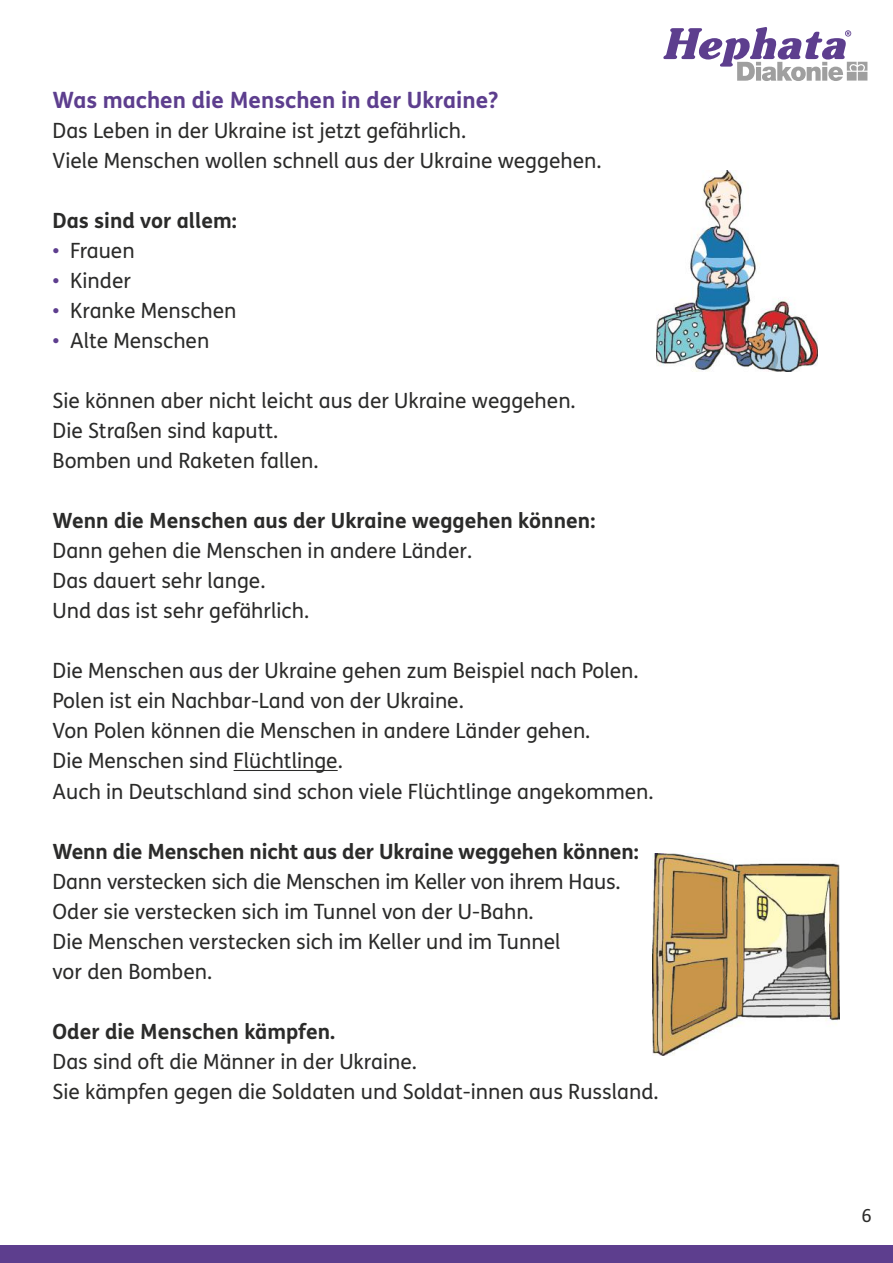
<style>
.page{position:relative;width:893px;height:1263px;background:#fff}
.page>*{position:absolute;margin:0;border:0;box-sizing:border-box;transform-origin:0 0}
.t1{font:700 22.5px "FS Me Pro";color:#5d3e8e}
.t2{font:21px/30px "FS Me Pro";color:#2b2b2a}
.t3{font:700 21px "FS Me Pro";color:#2b2b2a}
.t4{font:18px "FS Me Pro";color:#2b2b2a}
.s1{color:#5d3e8e}
</style>
<div class="page">
<div style="left:0;top:1244px;width:893px;height:19px;background:#5d3e8e"></div>
<svg style="left:663px;top:27px;width:204px;height:54px"></svg>
<hr style="left:234px;top:770px;width:104px;height:1px;background:#2b2b2a">
<img style="left:653px;top:854px;width:187px;height:201px">
<img style="left:656px;top:170px;width:161px;height:201px">
<p class="t1" style="left:53px;top:83px;width:447px">Was machen die Menschen in der Ukraine?</p>
<p class="t2" style="left:53px;top:116px;width:550px">Das Leben in der Ukraine ist jetzt gefährlich.<br>Viele Menschen wollen schnell aus der Ukraine weggehen.</p>
<p class="t3" style="left:53px;top:205px;width:186px">Das sind vor allem:</p>
<p class="t2" style="left:53px;top:236px;width:84px"><span class="s1">•</span> Frauen</p>
<p class="t2" style="left:53px;top:266px;width:80px"><span class="s1">•</span> Kinder</p>
<p class="t2" style="left:53px;top:296px;width:185px"><span class="s1">•</span> Kranke Menschen</p>
<p class="t2" style="left:53px;top:326px;width:158px"><span class="s1">•</span> Alte Menschen</p>
<p class="t2" style="left:53px;top:386px;width:525px">Sie können aber nicht leicht aus der Ukraine weggehen.<br>Die Straßen sind kaputt.<br>Bomben und Raketen fallen.</p>
<p class="t3" style="left:53px;top:505px;width:544px">Wenn die Menschen aus der Ukraine weggehen können:</p>
<p class="t2" style="left:53px;top:536px;width:421px">Dann gehen die Menschen in andere Länder.<br>Das dauert sehr lange.<br>Und das ist sehr gefährlich.</p>
<p class="t2" style="left:53px;top:656px;width:602px">Die Menschen aus der Ukraine gehen zum Beispiel nach Polen.<br>Polen ist ein Nachbar-Land von der Ukraine.<br>Von Polen können die Menschen in andere Länder gehen.<br>Die Menschen sind Flüchtlinge.<br>Auch in Deutschland sind schon viele Flüchtlinge angekommen.</p>
<p class="t3" style="left:53px;top:835px;width:588px">Wenn die Menschen nicht aus der Ukraine weggehen können:</p>
<p class="t2" style="left:53px;top:866px;width:569px">Dann verstecken sich die Menschen im Keller von ihrem Haus.<br>Oder sie verstecken sich im Tunnel von der U-Bahn.<br>Die Menschen verstecken sich im Keller und im Tunnel<br>vor den Bomben.</p>
<p class="t3" style="left:53px;top:1015px;width:284px">Oder die Menschen kämpfen.</p>
<p class="t2" style="left:53px;top:1046px;width:607px">Das sind oft die Männer in der Ukraine.<br>Sie kämpfen gegen die Soldaten und Soldat-innen aus Russland.</p>
<p class="t4" style="left:861px;top:1204px;width:12px">6</p>
</div>
